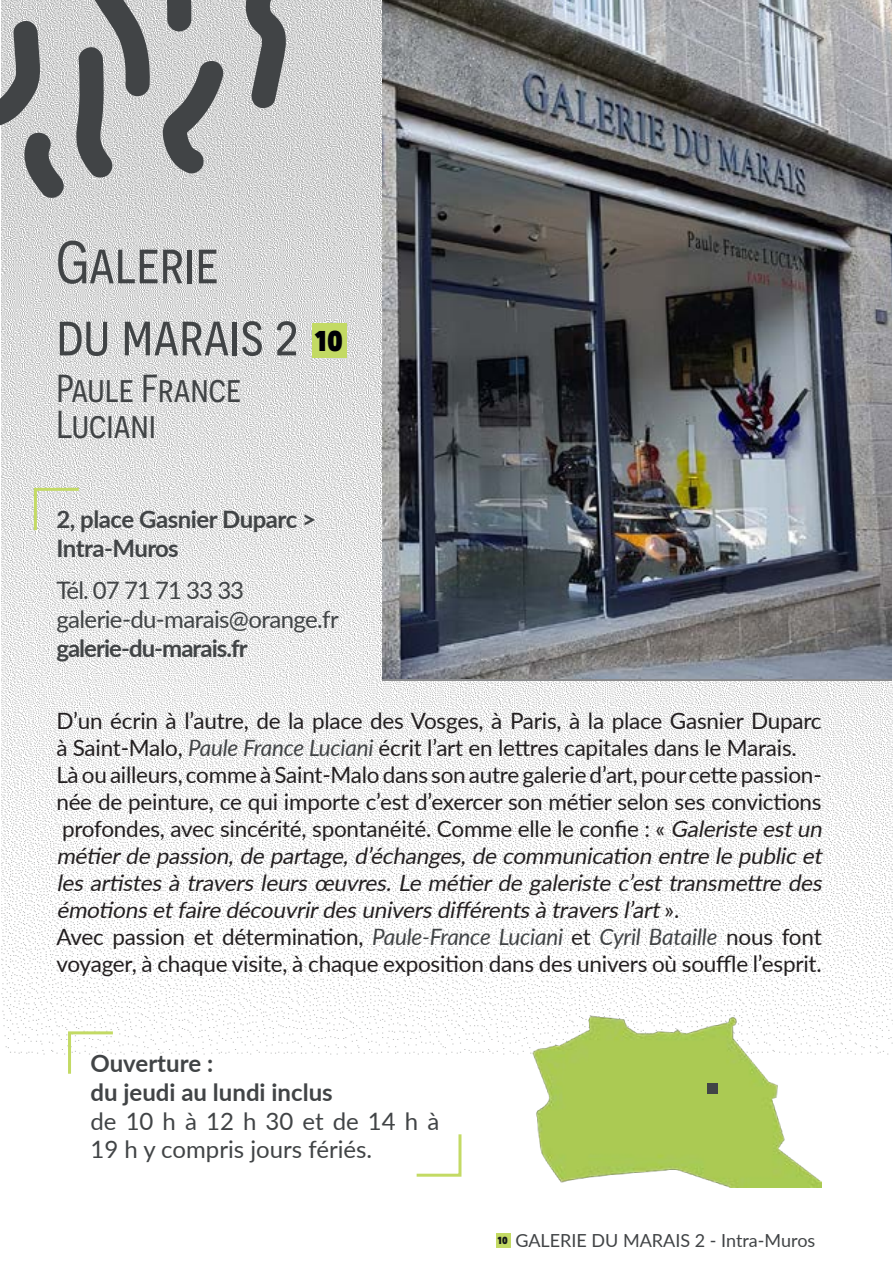
<style>
.page{position:relative;width:893px;height:1268px;background:#fff}
.page>*{position:absolute;margin:0;border:0;box-sizing:border-box;transform-origin:0 0}
.titre{font:60px "Novecentosansnarrow";color:#414446}
.t1{font:39px "Novecentosansnarrow";color:#414446}
.t2{font:800 35.7px "Novecentosansnarrow";color:#000006}
.t3{font:24px/28.8px "Lato";color:#414446}
.t4{font:24px "Lato";letter-spacing:-.025em;color:#414446}
.lieu{font:700 24px "Lato";letter-spacing:-.02em;color:#414446}
.lieu-2{font:700 24px "Lato";color:#414446}
.site{font:700 24px "Lato";letter-spacing:-.04em;color:#414446}
.t5{font:italic 22.5px/27px "Lato";color:#231f20}
.t6{font:22.5px/27px "Lato";letter-spacing:-.01em;color:#231f20}
.t7{font:18px "Lato";color:#414446}
.t8{font:800 12.9px "Novecentosansnarrow";color:#14171a}
.s1{font-style:italic;color:#414446}
.s2{font-style:normal}
</style>
<div class="page">
<img style="left:2px;top:0;width:891px;height:1055px">
<svg style="left:245px;top:0;width:42px;height:109px;background:#7d7f80"></svg>
<svg style="left:165px;top:0;width:26px;height:32px"></svg>
<svg style="left:163px;top:60px;width:61px;height:115px;background:#949596"></svg>
<svg style="left:76px;top:0;width:74px;height:179px;background:#969898"></svg>
<svg style="left:0;top:21px;width:64px;height:177px;background:#a0a2a3"></svg>
<svg style="left:32px;top:486px;width:50px;height:47px"></svg>
<div style="left:312px;top:322px;width:35px;height:35px;background:#c3da64"></div>
<div style="left:496px;top:1233px;width:15px;height:14px;background:#c3da64"></div>
<img style="left:382px;top:0;width:510px;height:678px">
<svg style="left:67px;top:1029px;width:49px;height:45px"></svg>
<svg style="left:416px;top:1134px;width:46px;height:43px"></svg>
<img style="left:520px;top:994px;width:302px;height:193px">
<div style="left:708px;top:1082px;width:10px;height:11px;background:#414446"></div>
<hr style="left:892px;top:0;width:1px;height:683px;background:#fff">
<p class="titre" style="left:56px;top:228px;width:164px">Galerie</p>
<p class="titre" style="left:56px;top:300px;width:244px">du marais 2</p>
<p class="t1" style="left:56px;top:366px;width:186px">Paule France</p>
<p class="t1" style="left:56px;top:402px;width:101px">Luciani</p>
<p class="t2" style="left:315px;top:316px;width:30px">10</p>
<p class="lieu" style="left:56px;top:502px;width:261px">2, place Gasnier Duparc &gt;</p>
<p class="lieu" style="left:56px;top:530px;width:124px">Intra-Muros</p>
<p class="t4" style="left:56px;top:573px;width:189px">Tél. 07 71 71 33 33</p>
<p class="t4" style="left:56px;top:602px;width:284px">galerie-du-marais@orange.fr</p>
<p class="site" style="left:56px;top:630px;width:193px">galerie-du-marais.fr</p>
<p class="t6" style="left:56px;top:705px;width:767px">D’un écrin à l’autre, de la place des Vosges, à Paris, à la place Gasnier Duparc à Saint-Malo, <span class="s1">Paule France Luciani</span> écrit l’art en lettres capitales dans le Marais.</p>
<p class="t5" style="left:56px;top:759px;width:772px"><span class="s2">Là ou ailleurs, comme à Saint-Malo dans son autre galerie d’art, pour cette passion&shy;née de peinture, ce qui importe c’est d’exercer son métier selon ses convictions profondes, avec sincérité, spontanéité. Comme elle le confie : «</span> Galeriste estun métierde passion,de partage,d’échanges,de communication entre le public et les artistes à travers leurs œuvres. Le métierde galeriste c’est transmettre des émotionsetfaire découvrirdesuniversdifférentsà traversl’art<span class="s2">» .</span></p>
<p class="t6" style="left:56px;top:921px;width:767px">Avec passion et détermination, <span class="s1">Paule-France Luciani</span> et <span class="s1">Cyril Bataille</span> nous font voyager, à chaque visite, à chaque exposition dans des univers où souffle l’esprit.</p>
<p class="lieu-2" style="left:90px;top:1045px;width:124px">Ouverture :</p>
<p class="lieu-2" style="left:90px;top:1074px;width:244px">du jeudi au lundi inclus</p>
<p class="t3" style="left:90px;top:1105px;width:350px">de 10 h à 12 h 30 et de 14 h à<br>19 h y compris jours fériés.</p>
<p class="t8" style="left:497px;top:1231px;width:12px">10</p>
<p class="t7" style="left:515px;top:1227px;width:301px">GALERIE DU MARAIS 2 - Intra-Muros</p>
</div>
